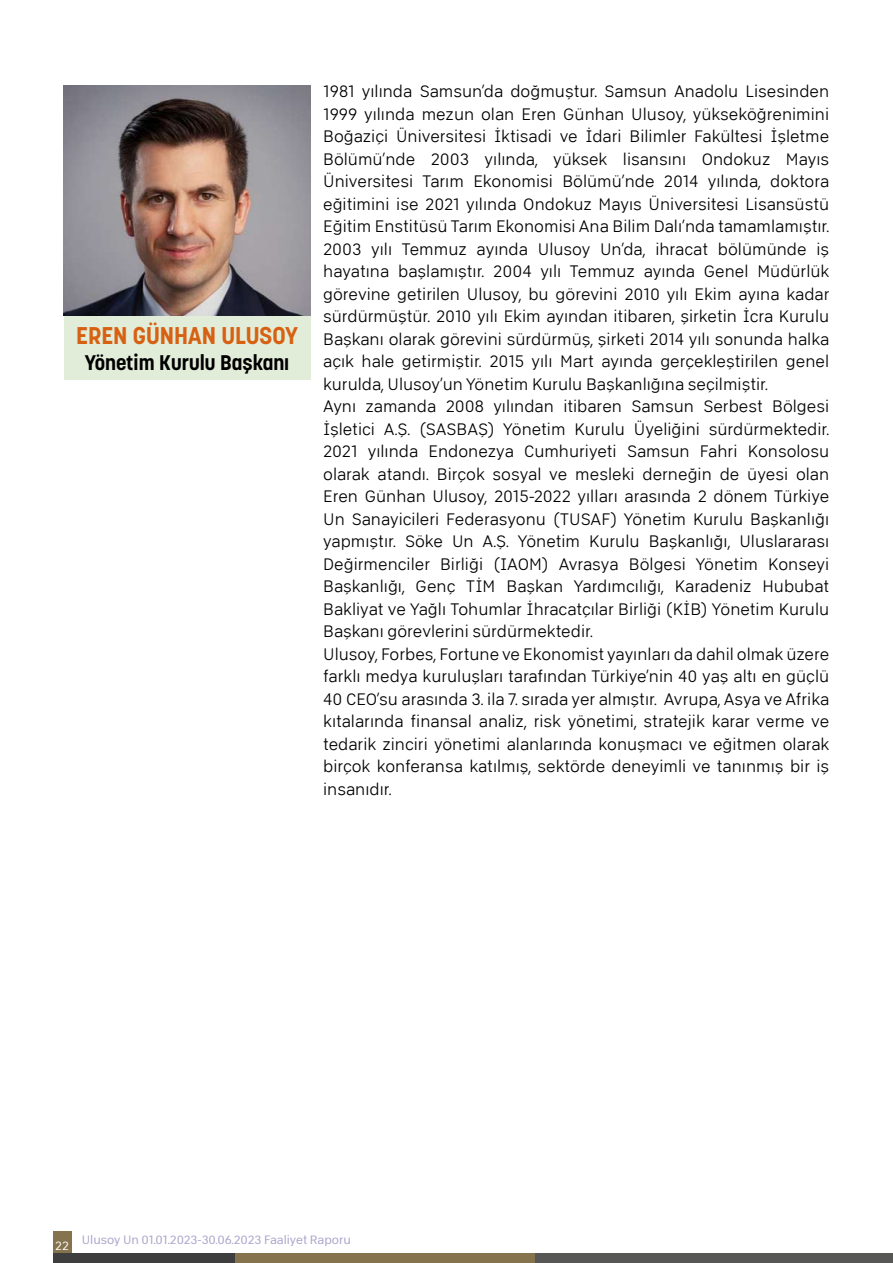
<style>
.page{position:relative;width:893px;height:1263px;background:#fff}
.page>*{position:absolute;margin:0;border:0;box-sizing:border-box;transform-origin:0 0}
.t1{font:700 24px "Korolev";color:#d76113}
.t2{font:700 21px "Korolev";color:#000}
.t3{font:16.5px/22.5px "Abitare Sans 150 wt";color:#000}
.t4{font:12px "Abitare Sans 250 wt";color:#a6a2ca}
.t5{font:12px "Abitare Sans 250 wt";color:#fff}
</style>
<div class="page">
<div style="left:53px;top:1231px;width:18px;height:23px;background:#85734e"></div>
<div style="left:53px;top:1254px;width:182px;height:9px;background:#3e3e3e"></div>
<div style="left:235px;top:1254px;width:301px;height:9px;background:#85734e"></div>
<div style="left:536px;top:1254px;width:357px;height:9px;background:#575756"></div>
<div style="left:64px;top:316px;width:246px;height:64px;background:#e2edd9"></div>
<img style="left:64px;top:85px;width:246px;height:231px">
<h1 class="t1" style="left:76px;top:321px;width:223px">EREN GÜNHAN ULUSOY</h1>
<p class="t2" style="left:85px;top:349px;width:206px">Yönetim Kurulu Başkanı</p>
<p class="t3" style="left:323px;top:80px;width:508px">1981 yılında Samsun’da doğmuştur. Samsun Anadolu Lisesinden 1999 yılında mezun olan Eren Günhan Ulusoy, yükseköğrenimini Boğaziçi Üniversitesi İktisadi ve İdari Bilimler Fakültesi İşletme Bölümü’nde 2003 yılında, yüksek lisansını Ondokuz Mayıs Üniversitesi Tarım Ekonomisi Bölümü’nde 2014 yılında, doktora eğitimini ise 2021 yılında Ondokuz Mayıs Üniversitesi Lisansüstü Eğitim Enstitüsü Tarım Ekonomisi Ana Bilim Dalı’nda tamamlamıştır.<br>2003 yılı Temmuz ayında Ulusoy Un’da, ihracat bölümünde iş hayatına başlamıştır. 2004 yılı Temmuz ayında Genel Müdürlük görevine getirilen Ulusoy, bu görevini 2010 yılı Ekim ayına kadar sürdürmüştür. 2010 yılı Ekim ayından itibaren, şirketin İcra Kurulu Başkanı olarak görevini sürdürmüş, şirketi 2014 yılı sonunda halka açık hale getirmiştir. 2015 yılı Mart ayında gerçekleştirilen genel kurulda, Ulusoy’un Yönetim Kurulu Başkanlığına seçilmiştir.<br>Aynı zamanda 2008 yılından itibaren Samsun Serbest Bölgesi İşletici A.Ş. (SASBAŞ) Yönetim Kurulu Üyeliğini sürdürmektedir.<br>2021 yılında Endonezya Cumhuriyeti Samsun Fahri Konsolosu olarak atandı. Birçok sosyal ve mesleki derneğin de üyesi olan Eren Günhan Ulusoy, 2015-2022 yılları arasında 2 dönem Türkiye Un Sanayicileri Federasyonu (TUSAF) Yönetim Kurulu Başkanlığı yapmıştır. Söke Un A.Ş. Yönetim Kurulu Başkanlığı, Uluslararası Değirmenciler Birliği (IAOM) Avrasya Bölgesi Yönetim Konseyi Başkanlığı, Genç TİM Başkan Yardımcılığı, Karadeniz Hububat Bakliyat ve Yağlı Tohumlar İhracatçılar Birliği (KİB) Yönetim Kurulu Başkanı görevlerini sürdürmektedir.<br>Ulusoy, Forbes, Fortune ve Ekonomist yayınları da dahil olmak üzere farklı medya kuruluşları tarafından Türkiye’nin 40 yaş altı en güçlü 40 CEO’su arasında 3. ila 7. sırada yer almıştır. Avrupa, Asya ve Afrika kıtalarında finansal analiz, risk yönetimi, stratejik karar verme ve tedarik zinciri yönetimi alanlarında konuşmacı ve eğitmen olarak birçok konferansa katılmış, sektörde deneyimli ve tanınmış bir iş insanıdır.</p>
<p class="t5" style="left:55px;top:1239px;width:15px">22</p>
<p class="t4" style="left:82px;top:1233px;width:270px">Ulusoy Un 01.01.2023-30.06.2023 Faaliyet Raporu</p>
</div>
